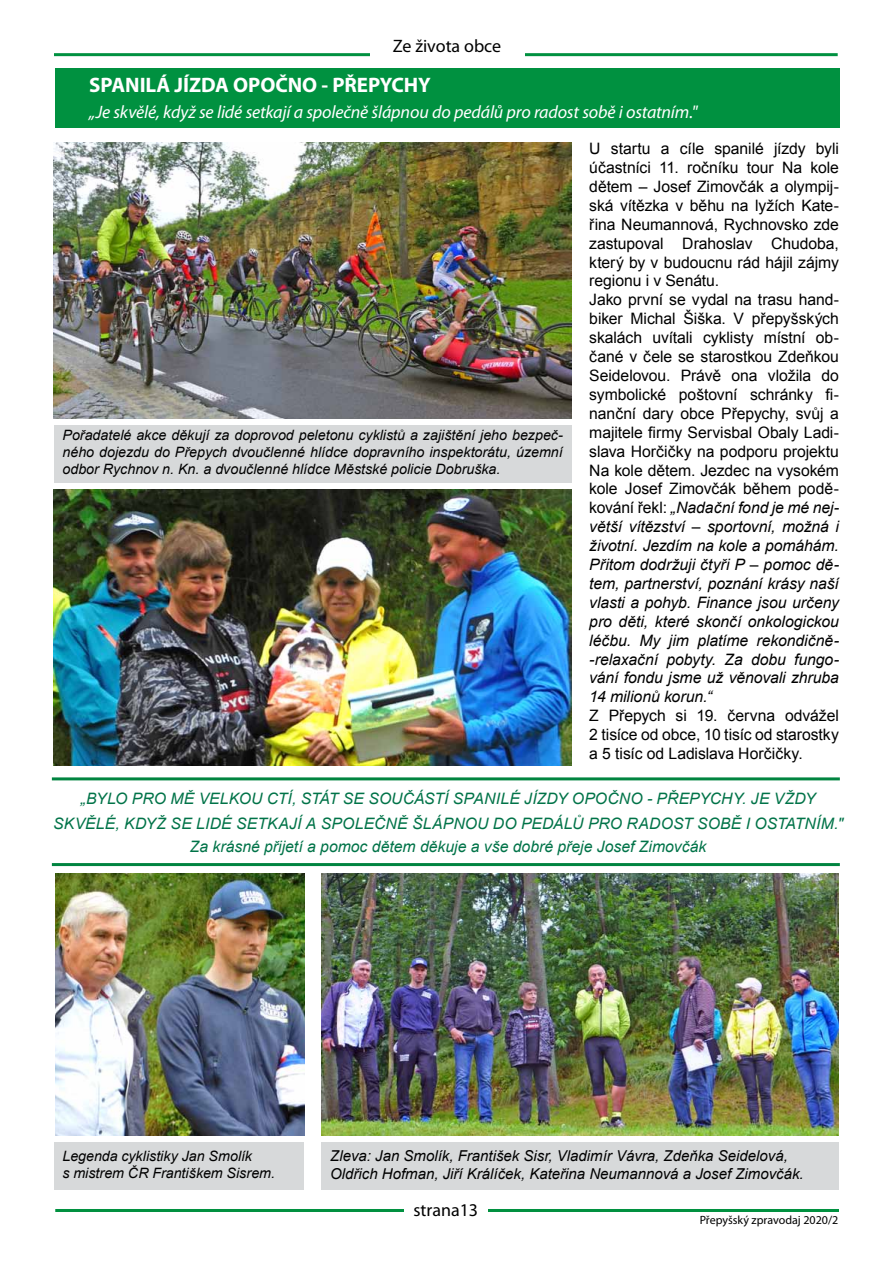
<style>
.page{position:relative;width:893px;height:1263px;background:#fff}
.page>*{position:absolute;margin:0;border:0;box-sizing:border-box;transform-origin:0 0}
.t1{font:700 21px "Myriad Pro";letter-spacing:-.005em;color:#fff}
.t2{font:italic 18px "Myriad Pro";letter-spacing:-.01em;color:#fff}
.t3{font:18px "Myriad Pro";color:#000}
.t4{font:15.75px/18.9px "Arial";letter-spacing:-.005em;color:#000}
.t5{font:italic 15.75px/25.2px "Arial";color:#007348;text-align:center}
.t6{font:italic 15px/18px "Arial";color:#000}
.t7{font:italic 14.25px/17.1px "Arial";color:#000}
.t8{font:12px "Myriad Pro";color:#000}
.s1{font-style:italic}
</style>
<div class="page">
<div style="left:55px;top:68px;width:785px;height:60px;background:#009140"></div>
<hr style="left:54px;top:53px;width:784px;height:3px;background:#009140">
<div style="left:370px;top:38px;width:154px;height:29px;background:#fff"></div>
<hr style="left:55px;top:1209px;width:784px;height:3px;background:#009140">
<div style="left:404px;top:1202px;width:83px;height:25px;background:#fff"></div>
<img style="left:54px;top:489px;width:517px;height:276px">
<img style="left:54px;top:142px;width:517px;height:277px">
<img style="left:321px;top:873px;width:517px;height:262px">
<img style="left:55px;top:873px;width:250px;height:262px">
<div style="left:54px;top:1142px;width:249px;height:48px;background:#d7d9da"></div>
<div style="left:322px;top:1142px;width:517px;height:48px;background:#d7d9da"></div>
<div style="left:54px;top:426px;width:517px;height:57px;background:#d7d9da"></div>
<hr style="left:52px;top:863px;width:788px;height:3px;background:#008440">
<hr style="left:52px;top:777px;width:788px;height:3px;background:#008440">
<p class="t3" style="left:393px;top:35px;width:110px">Ze života obce</p>
<h1 class="t1" style="left:89px;top:72px;width:343px">SPANILÁ JÍZDA OPOČNO - PŘEPYCHY</h1>
<p class="t2" style="left:89px;top:100px;width:610px">„Je skvělé, když se lidé setkají a společně šlápnou do pedálů pro radost sobě i ostatním."</p>
<p class="t7" style="left:63px;top:427px;width:502px;text-align:justify">Pořadatelé akce děkují za doprovod peletonu cyklistů a zajištění jeho bezpeč&shy;ného dojezdu do Přepych dvoučlenné hlídce dopravního inspektorátu, územní odbor Rychnov n. Kn. a dvoučlenné hlídce Městské policie Dobruška.</p>
<p class="t4" style="left:589px;top:139px;width:251px">U startu a cíle spanilé jízdy byli účastníci 11. ročníku tour Na kole dětem – Josef Zimovčák a olympij&shy;ská vítězka v běhu na lyžích Kate&shy;řina Neumannová, Rychnovsko zde zastupoval Drahoslav Chudoba, který by v budoucnu rád hájil zájmy regionu i v Senátu.<br>Jako první se vydal na trasu hand&shy;biker Michal Šiška. V přepyšských skalách uvítali cyklisty místní ob&shy;čané v čele se starostkou Zdeňkou Seidelovou. Právě ona vložila do symbolické poštovní schránky fi&shy;nanční dary obce Přepychy, svůj a majitele firmy Servisbal Obaly Ladi&shy;slava Horčičky na podporu projektu Na kole dětem. Jezdec na vysokém kole Josef Zimovčák během podě&shy;kování řekl: <span class="s1">„Nadační fond je mé nej&shy;větší vítězství – sportovní, možná i životní. Jezdím na kole a pomáhám.<br>Přitom dodržuji čtyři P – pomoc dě&shy;tem, partnerství, poznání krásy naší vlasti a pohyb. Finance jsou určeny pro děti, které skončí onkologickou léčbu. My jim platíme rekondičně--relaxační pobyty. Za dobu fungo&shy;vání fondu jsme už věnovali zhruba 14 milionů korun.“</span></p>
<p class="t4" style="left:589px;top:706px;width:251px;text-align:justify">Z Přepych si 19. června odvážel 2 tisíce od obce, 10 tisíc od starostky a 5 tisíc od Ladislava Horčičky.</p>
<p class="t5" style="left:53px;top:786px;width:792px">„BYLO PRO MĚ VELKOU CTÍ, STÁT SE SOUČÁSTÍ SPANILÉ JÍZDY OPOČNO - PŘEPYCHY. JE VŽDY<br>SKVĚLÉ, KDYŽ SE LIDÉ SETKAJÍ A SPOLEČNĚ ŠLÁPNOU DO PEDÁLŮ PRO RADOST SOBĚ I OSTATNÍM."</p>
<p class="t5" style="left:190px;top:834px;width:518px">Za krásné přijetí a pomoc dětem děkuje a vše dobré přeje Josef Zimovčák</p>
<p class="t7" style="left:62px;top:1147px;width:214px">Legenda cyklistiky Jan Smolík<br>s mistrem ČR Františkem Sisrem.</p>
<p class="t6" style="left:330px;top:1147px;width:475px">Zleva: Jan Smolík, František Sisr, Vladimír Vávra, Zdeňka Seidelová,<br>Oldřich Hofman, Jiří Králíček, Kateřina Neumannová a Josef Zimovčák.</p>
<p class="t3" style="left:413px;top:1199px;width:66px">strana13</p>
<p class="t8" style="left:700px;top:1213px;width:140px">Přepyšský zpravodaj 2020/2</p>
</div>
